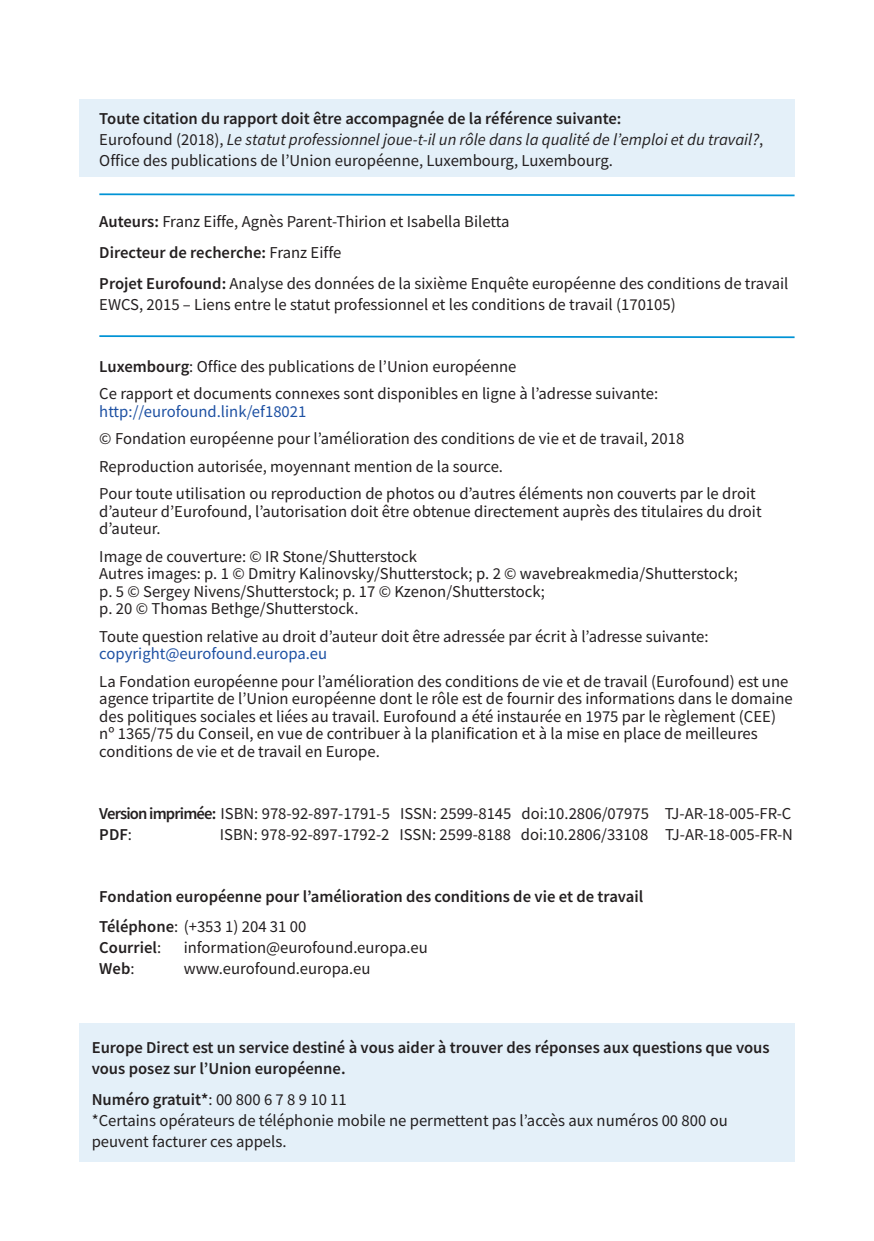
<style>
.page{position:relative;width:874px;height:1241px;background:#fff}
.page>*{position:absolute;margin:0;border:0;box-sizing:border-box;transform-origin:0 0}
.t1{font:16.62px/17.5px "Source Sans Pro";color:#231f20}
.t2{font:600 16.62px/31px "Source Sans Pro";color:#231f20}
.t3{font:16.62px "Source Sans Pro";color:#1e51a3}
.s1{font-weight:600}
.s2{font-style:italic}
.s3{font-weight:400}
</style>
<div class="page">
<div style="left:79px;top:99px;width:715px;height:78px;background:#e4f0f9"></div>
<div style="left:79px;top:1023px;width:715px;height:138px;background:#e4f0f9"></div>
<svg style="left:99px;top:193px;width:696px;height:4px"></svg>
<svg style="left:99px;top:335px;width:696px;height:4px"></svg>
<p class="t1" style="left:99px;top:108px;width:665px;line-height:21px"><span class="s1">Toute citation du rapport doit être accompagnée de la référence suivante:<br></span>Eurofound (2018), <span class="s2">Le statut professionnel joue-t-il un rôle dans la qualité de l’emploi et du travail?</span>,<br>Office des publications de l’Union européenne, Luxembourg, Luxembourg.</p>
<p class="t1" style="left:99px;top:206px;width:690px;line-height:31px"><span class="s1">Auteurs:</span> Franz Eiffe, Agnès Parent-Thirion et Isabella Biletta<br><span class="s1">Directeur de recherche:</span> Franz Eiffe<br><span class="s1">Projet Eurofound:</span> Analyse des données de la sixième Enquête européenne des conditions de travail</p>
<p class="t1" style="left:99px;top:296px;width:577px">EWCS, 2015 – Liens entre le statut professionnel et les conditions de travail (170105)</p>
<p class="t1" style="left:99px;top:352px;width:560px;line-height:27.5px"><span class="s1">Luxembourg</span>: Office des publications de l’Union européenne<br>Ce rapport et documents connexes sont disponibles en ligne à l’adresse suivante:</p>
<p class="t3" style="left:99px;top:401px;width:208px">http://eurofound.link/ef18021</p>
<p class="t1" style="left:99px;top:425px;width:657px;line-height:27.5px">© Fondation européenne pour l’amélioration des conditions de vie et de travail, 2018<br>Reproduction autorisée, moyennant mention de la source.<br>Pour toute utilisation ou reproduction de photos ou d’autres éléments non couverts par le droit</p>
<p class="t1" style="left:99px;top:502px;width:663px">d’auteur d’Eurofound, l’autorisation doit être obtenue directement auprès des titulaires du droit d’auteur.</p>
<p class="t1" style="left:99px;top:547px;width:640px">Image de couverture: © IR Stone/Shutterstock<br>Autres images: p. 1 © Dmitry Kalinovsky/Shutterstock; p. 2 © wavebreakmedia/Shutterstock; p. 5 © Sergey Nivens/Shutterstock; p. 17 © Kzenon/Shutterstock;<br>p. 20 © Thomas Bethge/Shutterstock.</p>
<p class="t1" style="left:99px;top:627px;width:610px">Toute question relative au droit d’auteur doit être adressée par écrit à l’adresse suivante:</p>
<p class="t3" style="left:99px;top:643px;width:229px">copyright@eurofound.europa.eu</p>
<p class="t1" style="left:99px;top:672px;width:694px">La Fondation européenne pour l’amélioration des conditions de vie et de travail (Eurofound) est une agence tripartite de l’Union européenne dont le rôle est de fournir des informations dans le domaine des politiques sociales et liées au travail. Eurofound a été instaurée en 1975 par le règlement (CEE) nº 1365/75 du Conseil, en vue de contribuer à la planification et à la mise en place de meilleures conditions de vie et de travail en Europe.</p>
<p class="t1" style="left:99px;top:802px;width:693px;line-height:21px"><span class="s1">Version imprimée:</span> ISBN: 978-92-897-1791-5 ISSN: 2599-8145 doi:10.2806/07975 TJ-AR-18-005-FR-C<br><span class="s1">PDF</span>:</p>
<p class="t1" style="left:220px;top:825px;width:574px">ISBN: 978-92-897-1792-2 ISSN: 2599-8188 doi:10.2806/33108 TJ-AR-18-005-FR-N</p>
<p class="t2" style="left:99px;top:880px;width:545px">Fondation européenne pour l’amélioration des conditions de vie et de travail<br>Téléphone<span class="s3">: (+353 1) 204 31 00</span></p>
<p class="t2" style="left:99px;top:932px;width:63px">Courriel<span class="s3">:</span></p>
<p class="t1" style="left:184px;top:938px;width:245px">information@eurofound.europa.eu</p>
<p class="t2" style="left:99px;top:953px;width:37px">Web<span class="s3">:</span></p>
<p class="t1" style="left:184px;top:959px;width:188px">www.eurofound.europa.eu</p>
<p class="t2" style="left:92px;top:1036px;width:679px;line-height:21px">Europe Direct est un service destiné à vous aider à trouver des réponses aux questions que vous vous posez sur l’Union européenne.</p>
<p class="t1" style="left:92px;top:1088px;width:637px;line-height:21px"><span class="s1">Numéro gratuit*</span>: 00 800 6 7 8 9 10 11<br>*Certains opérateurs de téléphonie mobile ne permettent pas l’accès aux numéros 00 800 ou peuvent facturer ces appels.</p>
</div>
